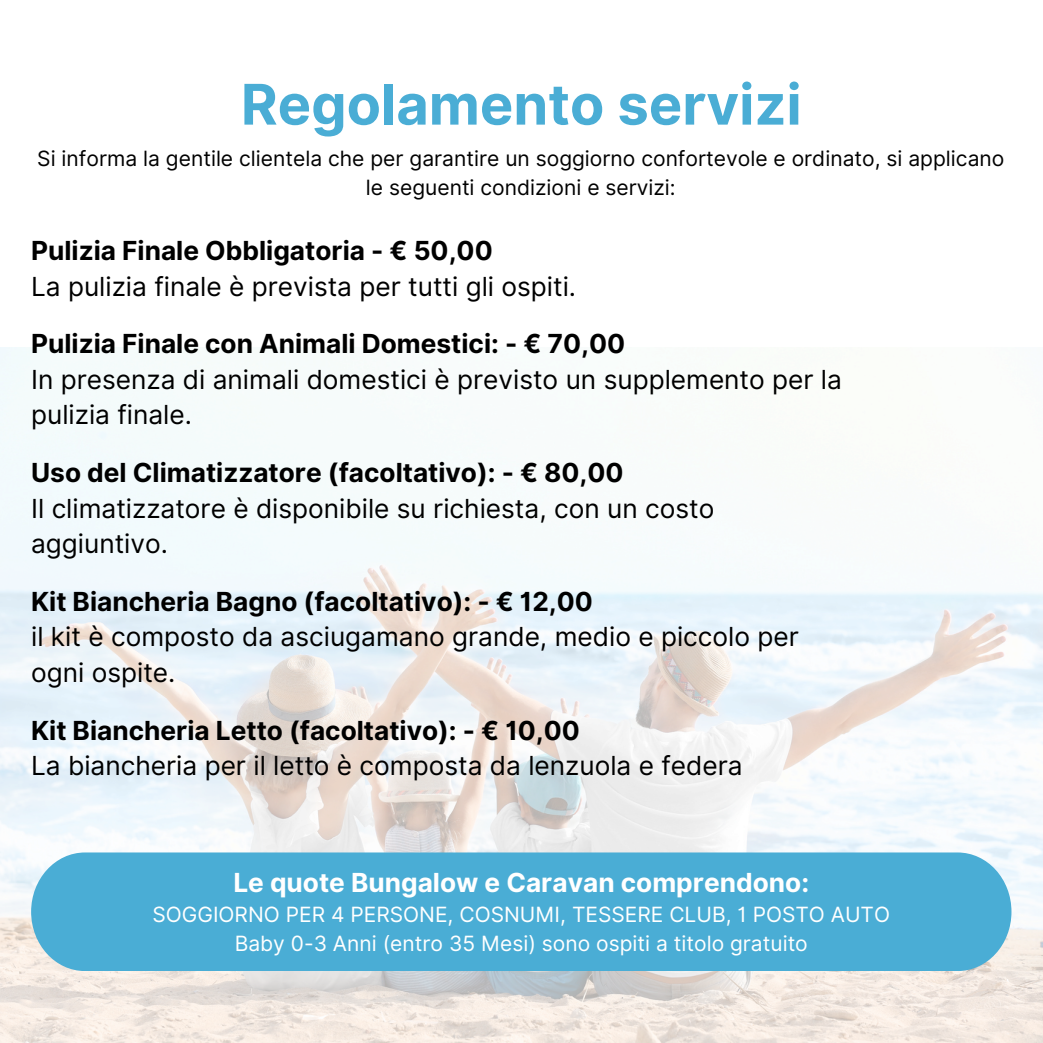
<style>
.page{position:relative;width:1043px;height:1043px;background:#fff}
.page>*{position:absolute;margin:0;border:0;box-sizing:border-box;transform-origin:0 0}
.t1{font:700 56px "Inter";color:#4aadd5}
.t2{font:26.25px/35.4px "Inter";color:#000}
.t3{font:700 26.25px "Inter";color:#fff}
.t4{font:21px/28.9px "Inter";color:#000;text-align:center}
.t5{font:21px "Inter";color:#fff}
.s1{font-weight:700}
</style>
<div class="page">
<img style="left:0;top:348px;width:1042px;height:694px">
<div style="left:31px;top:852px;width:980px;height:118px;background:#4aadd5"></div>
<h2 class="t1" style="left:241px;top:71px;width:562px">Regolamento servizi</h2>
<p class="t4" style="left:37px;top:144px;width:968px">Si informa la gentile clientela che per garantire un soggiorno confortevole e ordinato, si applicano le seguenti condizioni e servizi:</p>
<h2 class="t2" style="left:31px;top:233px;width:546px"><span class="s1">Pulizia Finale Obbligatoria - € 50,00<br></span>La pulizia finale è prevista per tutti gli ospiti.</h2>
<h2 class="t2" style="left:31px;top:326px;width:812px"><span class="s1">Pulizia Finale con Animali Domestici: - € 70,00<br></span>In presenza di animali domestici è previsto un supplemento per la pulizia finale.</h2>
<h2 class="t2" style="left:31px;top:454px;width:684px"><span class="s1">Uso del Climatizzatore (facoltativo): - € 80,00<br></span>Il climatizzatore è disponibile su richiesta, con un costo aggiuntivo.</h2>
<p class="t2" style="left:31px;top:583px;width:769px"><span class="s1">Kit Biancheria Bagno (facoltativo): - € 12,00<br></span>il kit è composto da asciugamano grande, medio e piccolo per ogni ospite.</p>
<p class="t2" style="left:31px;top:712px;width:712px"><span class="s1">Kit Biancheria Letto (facoltativo): - € 10,00<br></span>La biancheria per il letto è composta da lenzuola e federa</p>
<h1 class="t3" style="left:233px;top:866px;width:577px">Le quote Bungalow e Caravan comprendono:</h1>
<p class="t5" style="left:152px;top:901px;width:739px">SOGGIORNO PER 4 PERSONE, COSNUMI, TESSERE CLUB, 1 POSTO AUTO</p>
<h2 class="t5" style="left:235px;top:930px;width:574px">Baby 0-3 Anni (entro 35 Mesi) sono ospiti a titolo gratuito</h2>
</div>
